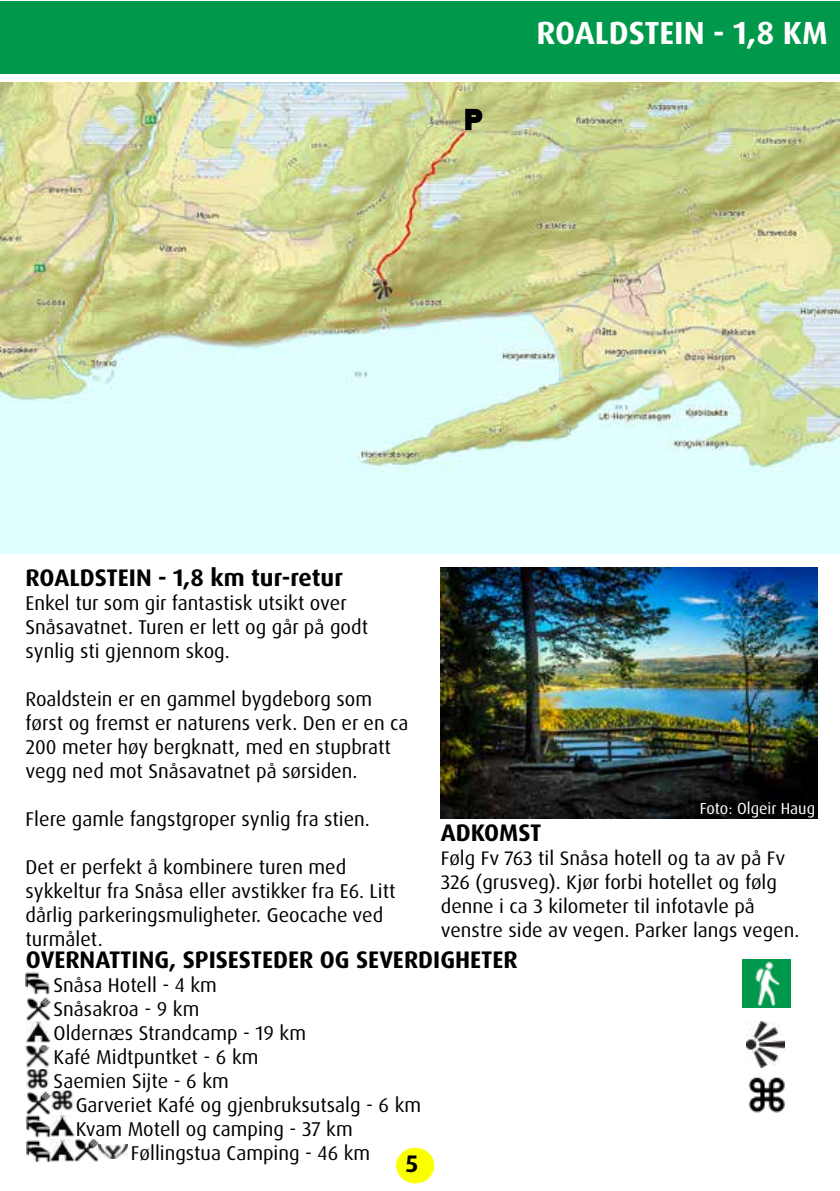
<style>
.page{position:relative;width:840px;height:1191px;background:#fff}
.page>*{position:absolute;margin:0;border:0;box-sizing:border-box;transform-origin:0 0}
.t1{font:700 32px "Dax Pro";color:#fff}
.t2{font:700 24px "Dax Pro";color:#000}
.t3{font:20px/24px "Dax Pro";color:#000}
.t4{font:19.6px/24px "Dax Pro";color:#000}
.t5{font:16px "Dax Pro";color:#fff}
</style>
<div class="page">
<div style="left:0;top:2px;width:839px;height:72px;background:#00984a"></div>
<img style="left:0;top:82px;width:839px;height:472px">
<img style="left:440px;top:567px;width:376px;height:252px">
<img style="left:367px;top:277px;width:27px;height:25px">
<svg style="left:463px;top:106px;width:22px;height:26px"></svg>
<img style="left:742px;top:960px;width:47px;height:47px">
<img style="left:746px;top:1021px;width:37px;height:46px">
<img style="left:748px;top:1077px;width:37px;height:36px">
<div style="left:396px;top:1148px;width:37px;height:34px;background:#fbff00;border-radius:50%"></div>
<div style="left:396px;top:1148px;width:38px;height:35px;border:1px solid #fbff00;border-radius:50%"></div>
<img style="left:26px;top:973px;width:24px;height:21px">
<img style="left:26px;top:1045px;width:25px;height:70px">
<img style="left:51px;top:1090px;width:23px;height:21px">
<img style="left:27px;top:997px;width:24px;height:45px">
<img style="left:27px;top:1139px;width:71px;height:23px">
<img style="left:27px;top:1115px;width:47px;height:22px">
<img style="left:98px;top:1144px;width:29px;height:14px">
<h1 class="t1" style="left:536px;top:12px;width:292px">ROALDSTEIN - 1,8 KM</h1>
<p class="t2" style="left:26px;top:562px;width:319px">ROALDSTEIN - 1,8 km tur-retur</p>
<p class="t3" style="left:26px;top:591px;width:344px">Enkel tur som gir fantastisk utsikt over<br>Snåsavatnet. Turen er lett og går på godt synlig sti gjennom skog.</p>
<p class="t3" style="left:26px;top:687px;width:384px">Roaldstein er en gammel bygdeborg som først og fremst er naturens verk. Den er en ca 200 meter høy bergknatt, med en stupbratt vegg ned mot Snåsavatnet på sørsiden.</p>
<p class="t3" style="left:26px;top:807px;width:345px">Flere gamle fangstgroper synlig fra stien.</p>
<p class="t3" style="left:26px;top:855px;width:371px">Det er perfekt å kombinere turen med sykkeltur fra Snåsa eller avstikker fra E6. Litt dårlig parkeringsmuligheter. Geocache ved turmålet.</p>
<p class="t5" style="left:699px;top:798px;width:117px">Foto: Olgeir Haug</p>
<p class="t2" style="left:440px;top:817px;width:102px">ADKOMST</p>
<p class="t4" style="left:440px;top:846px;width:360px">Følg Fv 763 til Snåsa hotell og ta av på Fv 326 (grusveg). Kjør forbi hotellet og følg denne i ca 3 kilometer til infotavle på venstre side av vegen. Parker langs vegen.</p>
<p class="t2" style="left:26px;top:943px;width:493px">OVERNATTING, SPISESTEDER OG SEVERDIGHETER</p>
<p class="t3" style="left:54px;top:972px;width:254px">Snåsa Hotell - 4 km<br>Snåsakroa - 9 km<br>Oldernæs Strandcamp - 19 km<br>Kafé Midtpuntket - 6 km<br>Saemien Sijte - 6 km</p>
<p class="t3" style="left:76px;top:1092px;width:347px">Garveriet Kafé og gjenbruksutsalg - 6 km</p>
<p class="t3" style="left:76px;top:1116px;width:278px">Kvam Motell og camping - 37 km</p>
<p class="t3" style="left:131px;top:1140px;width:241px">Føllingstua Camping - 46 km</p>
<p class="t2" style="left:405px;top:1148px;width:14px">5</p>
</div>
